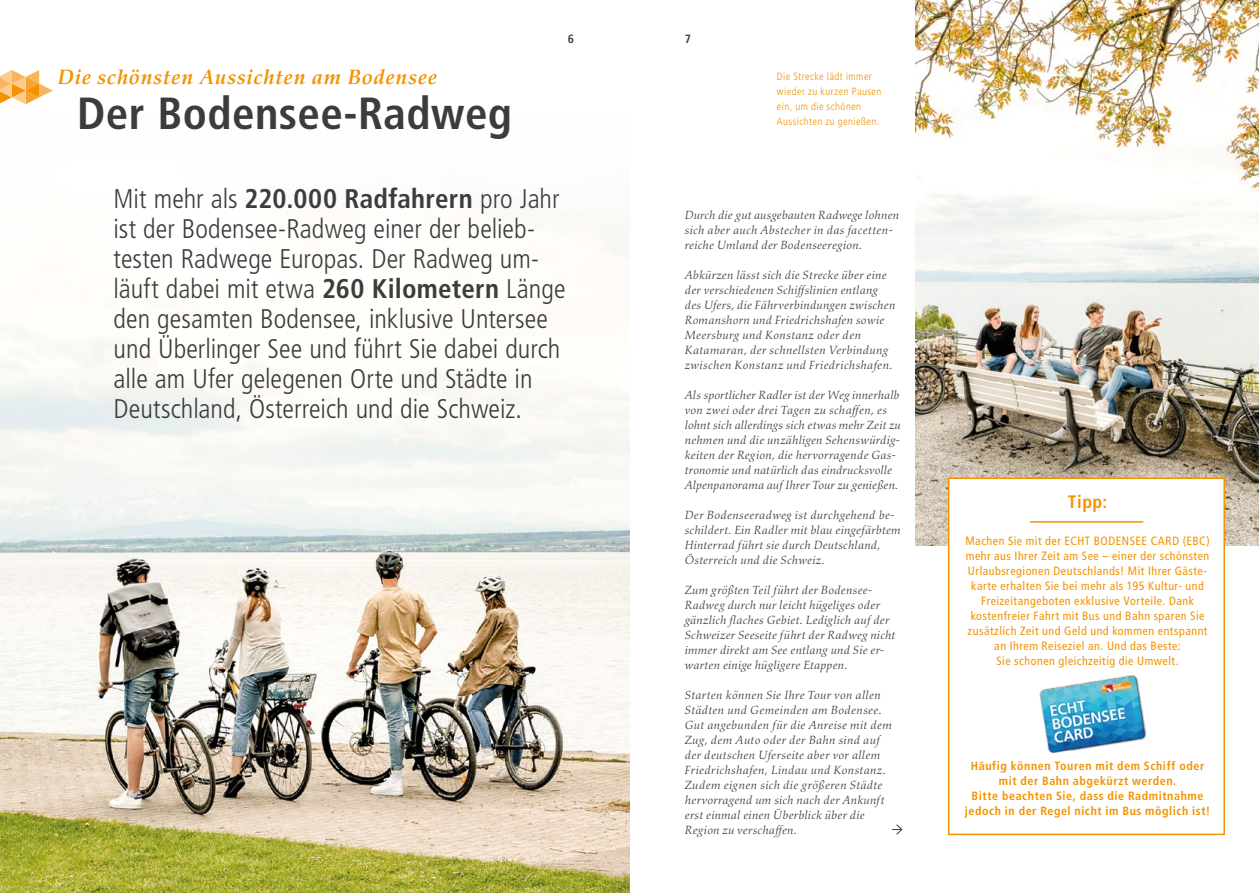
<style>
.page{position:relative;width:1259px;height:893px;background:#fff}
.page>*{position:absolute;margin:0;border:0;box-sizing:border-box;transform-origin:0 0}
.t1{font:700 condensed 45px "Frutiger LT Std";letter-spacing:.01em;color:#3c3c3b}
.t2{font:300 condensed 27px/30px "Frutiger LT Std";color:#3c3c3b}
.t3{font:italic 700 21px "Aldus Nova Pro";letter-spacing:.035em;color:#f39200}
.t4{font:700 condensed 18px "Frutiger LT Std";color:#f39200}
.t5{font:italic 12px/15px "Aldus Nova Pro";letter-spacing:.02em;color:#3c3c3b}
.t6{font:condensed 12px/15px "Frutiger LT Std";letter-spacing:.04em;color:#f39200;text-align:center}
.t7{font:700 condensed 12px/15px "Frutiger LT Std";letter-spacing:.05em;color:#f39200;text-align:center}
.t8{font:700 condensed 12px "Frutiger LT Std";color:#3c3c3b}
.t9{font:300 condensed 10.5px/15px "Frutiger LT Std";letter-spacing:.045em;color:#f39200}
.s1{font-weight:700}
</style>
<div class="page">
<img style="left:0;top:223px;width:629px;height:670px">
<svg style="left:0;top:70px;width:53px;height:34px"></svg>
<img style="left:915px;top:0;width:344px;height:545px">
<svg style="left:892px;top:824px;width:11px;height:11px"></svg>
<div style="left:948px;top:478px;width:277px;height:357px;background:#fff;border:2px solid #f39200"></div>
<hr style="left:1030px;top:521px;width:113px;height:2px;background:#f39200">
<img style="left:1039px;top:675px;width:108px;height:79px">
<h3 class="t3" style="left:58px;top:64px;width:381px">Die schönsten Aussichten am Bodensee</h3>
<h1 class="t1" style="left:77px;top:86px;width:436px">Der Bodensee-Radweg</h1>
<p class="t8" style="left:568px;top:31px;width:8px">6</p>
<p class="t8" style="left:685px;top:31px;width:8px">7</p>
<p class="t9" style="left:777px;top:69px;width:106px">Die Strecke lädt immer wieder zu kurzen Pausen ein, um die schönen<br>Aussichten zu genießen.</p>
<p class="t2" style="left:114px;top:184px;width:453px">Mit mehr als <span class="s1">220.000 Radfahrern</span> pro Jahr ist der Bodensee-Radweg einer der belieb&shy;testen Radwege Europas. Der Radweg um&shy;läuft dabei mit etwa <span class="s1">260 Kilometern</span> Länge den gesamten Bodensee, inklusive Untersee und Überlinger See und führt Sie dabei durch alle am Ufer gelegenen Orte und Städte in Deutschland, Österreich und die Schweiz.</p>
<p class="t5" style="left:685px;top:208px;width:216px">Durch die gut ausgebauten Radwege lohnen sich aber auch Abstecher in das facetten&shy;reiche Umland der Bodenseeregion.</p>
<p class="t5" style="left:685px;top:268px;width:212px">Abkürzen lässt sich die Strecke über eine der verschiedenen Schiffslinien entlang des Ufers, die Fährverbindungen zwischen Romanshorn und Friedrichshafen sowie Meersburg und Konstanz oder den Katamaran, der schnellsten Verbindung zwischen Konstanz und Friedrichshafen.</p>
<p class="t5" style="left:685px;top:388px;width:217px">Als sportlicher Radler ist der Weg innerhalb von zwei oder drei Tagen zu schaffen, es lohnt sich allerdings sich etwas mehr Zeit zu nehmen und die unzähligen Sehenswürdig&shy;keiten der Region, die hervorragende Gas&shy;tronomie und natürlich das eindrucksvolle Alpenpanorama auf Ihrer Tour zu genießen.</p>
<p class="t5" style="left:685px;top:508px;width:217px">Der Bodenseeradweg ist durchgehend be&shy;schildert. Ein Radler mit blau eingefärbtem Hinterrad führt sie durch Deutschland, Österreich und die Schweiz.</p>
<p class="t5" style="left:685px;top:583px;width:212px">Zum größten Teil führt der Bodensee-Radweg durch nur leicht hügeliges oder gänzlich flaches Gebiet. Lediglich auf der Schweizer Seeseite führt der Radweg nicht immer direkt am See entlang und Sie er&shy;warten einige hügligere Etappen.</p>
<p class="t5" style="left:685px;top:688px;width:209px">Starten können Sie Ihre Tour von allen Städten und Gemeinden am Bodensee.<br>Gut angebunden für die Anreise mit dem Zug, dem Auto oder der Bahn sind auf der deutschen Uferseite aber vor allem Friedrichshafen, Lindau und Konstanz.<br>Zudem eignen sich die größeren Städte hervorragend um sich nach der Ankunft erst einmal einen Überblick über die Region zu verschaffen.</p>
<h3 class="t4" style="left:1068px;top:491px;width:41px">Tipp:</h3>
<p class="t6" style="left:965px;top:533px;width:246px">Machen Sie mit der ECHT BODENSEE CARD (EBC) mehr aus Ihrer Zeit am See – einer der schönsten Urlaubsregionen Deutschlands! Mit Ihrer Gäste&shy;karte erhalten Sie bei mehr als 195 Kultur- und Freizeitangeboten exklusive Vorteile. Dank kostenfreier Fahrt mit Bus und Bahn sparen Sie zusätzlich Zeit und Geld und kommen entspannt an Ihrem Reiseziel an. Und das Beste:<br>Sie schonen gleichzeitig die Umwelt.</p>
<p class="t7" style="left:965px;top:758px;width:247px">Häufig können Touren mit dem Schiff oder mit der Bahn abgekürzt werden.<br>Bitte beachten Sie, dass die Radmitnahme jedoch in der Regel nicht im Bus möglich ist!</p>
</div>
